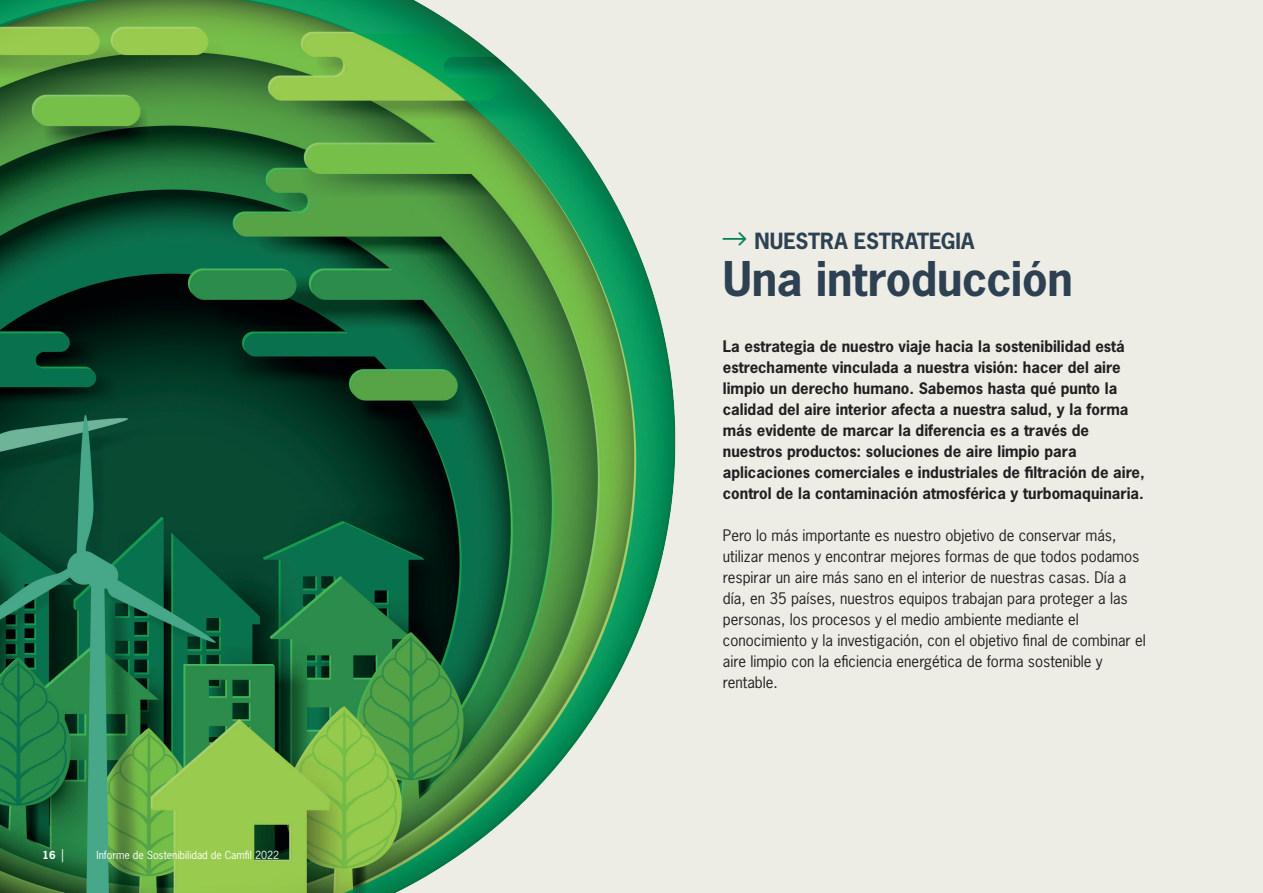
<style>
.page{position:relative;width:1263px;height:893px;background:#edede6}
.page>*{position:absolute;margin:0;border:0;box-sizing:border-box;transform-origin:0 0}
.t1{font:700 45px "News Gothic Std";letter-spacing:-.01em;color:#2e4152}
.t2{font:700 21px "News Gothic Std";letter-spacing:-.005em;color:#2e4152}
.t3{font:700 15px/21px "News Gothic Std";color:#231f20}
.t4{font:15px/21px "News Gothic Std";color:#231f20}
.t5{font:10.5px "News Gothic Std";color:#fff}
.t6{font:700 10.5px "News Gothic Std";color:#fff}
.s1{font-weight:400;font-size:13.2px}
</style>
<div class="page">
<img style="left:0;top:0;width:676px;height:893px">
<p class="t6" style="left:43px;top:848px;width:23px">16 <span class="s1">|</span></p>
<p class="t5" style="left:97px;top:848px;width:184px">Informe de Sostenibilidad de Camfil 2022</p>
<h2 class="t2" style="left:754px;top:227px;width:222px">NUESTRA ESTRATEGIA</h2>
<h1 class="t1" style="left:723px;top:249px;width:351px">Una introducción</h1>
<p class="t3" style="left:723px;top:335px;width:423px">La estrategia de nuestro viaje hacia la sostenibilidad está estrechamente vinculada a nuestra visión: hacer del aire limpio un derecho humano. Sabemos hasta qué punto la calidad del aire interior afecta a nuestra salud, y la forma más evidente de marcar la diferencia es a través de nuestros productos: soluciones de aire limpio para aplicaciones comerciales e industriales de filtración de aire, control de la contaminación atmosférica y turbomaquinaria.</p>
<p class="t4" style="left:723px;top:525px;width:424px">Pero lo más importante es nuestro objetivo de conservar más, utilizar menos y encontrar mejores formas de que todos podamos respirar un aire más sano en el interior de nuestras casas. Día a día, en 35 países, nuestros equipos trabajan para proteger a las personas, los procesos y el medio ambiente mediante el conocimiento y la investigación, con el objetivo final de combinar el aire limpio con la eficiencia energética de forma sostenible y rentable.</p>
</div>
